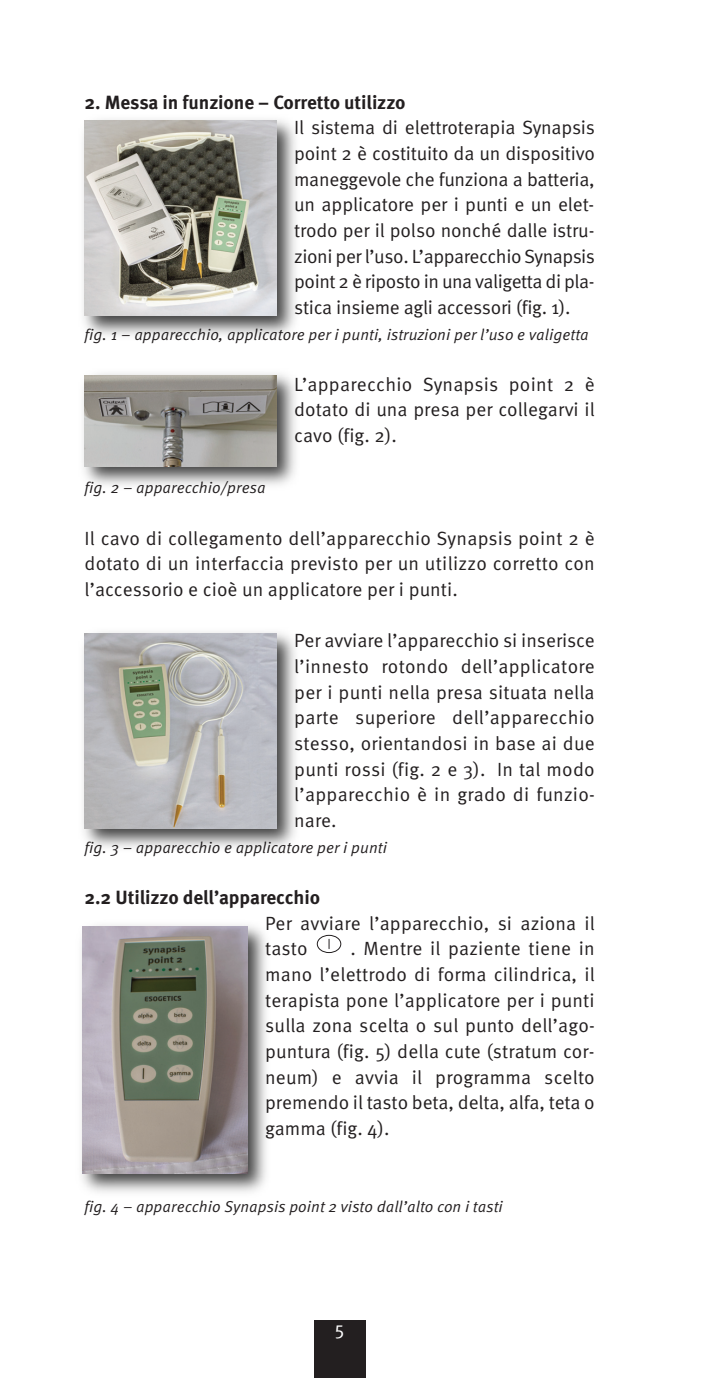
<style>
.page{position:relative;width:708px;height:1378px;background:#fff}
.page>*{position:absolute;margin:0;border:0;box-sizing:border-box;transform-origin:0 0}
.t1{font:19.12px/25.7px "Meta OT";letter-spacing:.005em;color:#231f20;text-align:justify}
.t2{font:700 19.12px "Meta OT";letter-spacing:-.005em;color:#231f20}
.t3{font:19.12px "Meta OT";color:#fff}
.t4{font:italic 15.75px "Meta OT";letter-spacing:.005em;color:#231f20}
</style>
<div class="page">
<div style="left:317px;top:935px;width:24px;height:18px;border:1px solid #231f20;border-radius:50%"></div>
<div style="left:314px;top:1320px;width:51px;height:58px;background:#231f20"></div>
<img style="left:83px;top:119px;width:213px;height:217px">
<img style="left:85px;top:121px;width:191px;height:195px">
<img style="left:83px;top:632px;width:213px;height:216px">
<img style="left:85px;top:633px;width:191px;height:195px">
<img style="left:81px;top:925px;width:185px;height:268px">
<img style="left:83px;top:926px;width:165px;height:247px">
<img style="left:83px;top:373px;width:213px;height:113px">
<img style="left:85px;top:375px;width:191px;height:91px">
<p class="t2" style="left:85px;top:94px;width:323px">2. Messa in funzione – Corretto utilizzo</p>
<p class="t1" style="left:294px;top:116px;width:302px">Il sistema di elettroterapia Synapsis point 2 è costituito da un dispositivo maneggevole che funziona a batteria, un applicatore per i punti e un elet&shy;trodo per il polso nonché dalle istru&shy;zioni per l’uso. L’apparecchio Synapsis point 2 è riposto in una valigetta di pla&shy;stica insieme agli accessori (fig. 1).</p>
<p class="t4" style="left:85px;top:328px;width:506px">fig. 1 – apparecchio, applicatore per i punti, istruzioni per l’uso e valigetta</p>
<p class="t1" style="left:294px;top:373px;width:302px">L’apparecchio Synapsis point 2 è dotato di una presa per collegarvi il cavo (fig. 2).</p>
<p class="t4" style="left:85px;top:482px;width:183px">fig. 2 – apparecchio/presa</p>
<p class="t1" style="left:85px;top:527px;width:512px">Il cavo di collegamento dell’apparecchio Synapsis point 2 è dotato di un interfaccia previsto per un utilizzo corretto con l’accessorio e cioè un applicatore per i punti.</p>
<p class="t1" style="left:294px;top:629px;width:302px">Per avviare l’apparecchio si inserisce l’innesto rotondo dell’applicatore per i punti nella presa situata nella parte superiore dell’apparecchio stesso, orientandosi in base ai due punti rossi (fig. 2 e 3). In tal modo l’apparecchio è in grado di funzio&shy;nare.</p>
<p class="t4" style="left:85px;top:841px;width:304px">fig. 3 – apparecchio e applicatore per i punti</p>
<p class="t2" style="left:85px;top:890px;width:237px">2.2 Utilizzo dell’apparecchio</p>
<p class="t1" style="left:265px;top:911px;width:331px">Per avviare l’apparecchio, si aziona il tasto</p>
<p class="t1" style="left:265px;top:937px;width:331px;text-indent:85px">. Mentre il paziente tiene in mano l’elettrodo di forma cilindrica, il terapista pone l’applicatore per i punti sulla zona scelta o sul punto dell’ago&shy;puntura (fig. 5) della cute (stratum cor&shy;neum) e avvia il programma scelto premendo il tasto beta, delta, alfa, teta o gamma (fig. 4).</p>
<p class="t4" style="left:85px;top:1200px;width:420px">fig. 4 – apparecchio Synapsis point 2 visto dall’alto con i tasti</p>
<p class="t3" style="left:335px;top:1321px;width:11px">5</p>
</div>
